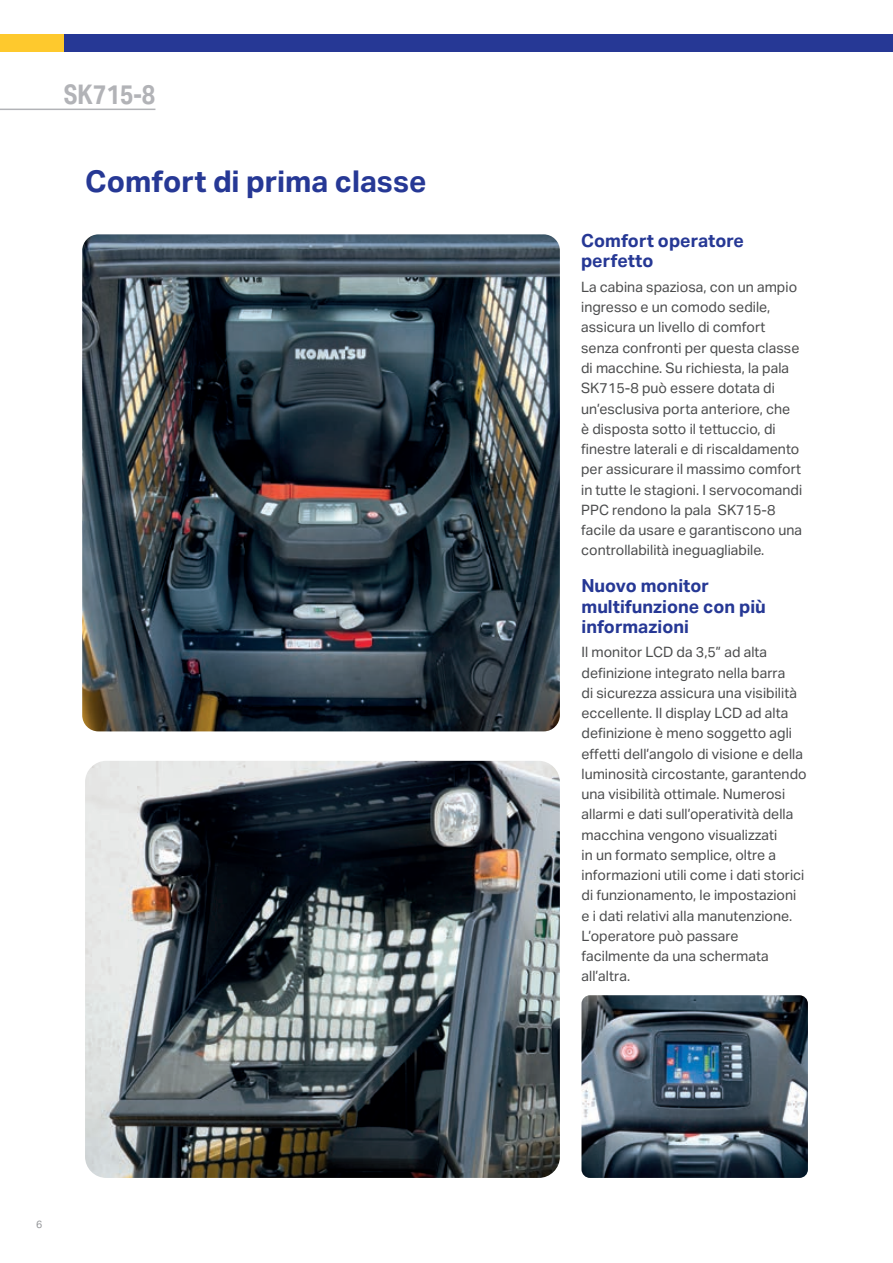
<style>
.page{position:relative;width:893px;height:1263px;background:#fff}
.page>*{position:absolute;margin:0;border:0;box-sizing:border-box;transform-origin:0 0}
.t1{font:700 30px "Aktiv Grotesk";color:#263895}
.t2{font:700 27px "Aktiv Grotesk Cd";color:#b2b3b7}
.t3{font:700 18px/20.2px "Aktiv Grotesk";color:#263895}
.t4{font:14.25px/20.2px "Aktiv Grotesk";color:#4b4c4d}
.t5{font:10.5px "Aktiv Grotesk";color:#939598}
</style>
<div class="page">
<img style="left:82px;top:234px;width:478px;height:497px">
<img style="left:581px;top:995px;width:227px;height:183px">
<img style="left:85px;top:761px;width:475px;height:417px">
<hr style="left:0;top:109px;width:155px;height:1px;background:#b2b3b7">
<div style="left:0;top:34px;width:143px;height:17px;background:#fec92d"></div>
<div style="left:64px;top:34px;width:829px;height:17px;background:#263895"></div>
<h2 class="t2" style="left:64px;top:79px;width:93px">SK715-8</h2>
<h1 class="t1" style="left:85px;top:164px;width:343px">Comfort di prima classe</h1>
<p class="t5" style="left:36px;top:1218px;width:8px">6</p>
<p class="t3" style="left:581px;top:231px;width:164px">Comfort operatore perfetto</p>
<p class="t4" style="left:581px;top:277px;width:223px">La cabina spaziosa, con un ampio ingresso e un comodo sedile, assicura un livello di comfort senza confronti per questa classe di macchine. Su richiesta, la pala<br>SK715-8 può essere dotata di un’esclusiva porta anteriore, che<br>è disposta sotto il tettuccio, di finestre laterali e di riscaldamento per assicurare il massimo comfort in tutte le stagioni. I servocomandi<br>PPC rendono la pala SK715-8 facile da usare e garantiscono una controllabilità ineguagliabile.</p>
<p class="t3" style="left:581px;top:576px;width:186px">Nuovo monitor multifunzione con più informazioni</p>
<p class="t4" style="left:581px;top:642px;width:227px">Il monitor LCD da 3,5” ad alta definizione integrato nella barra<br>di sicurezza assicura una visibilità eccellente. Il display LCD ad alta definizione è meno soggetto agli effetti dell’angolo di visione e della luminosità circostante, garantendo una visibilità ottimale. Numerosi allarmi e dati sull’operatività della macchina vengono visualizzati<br>in un formato semplice, oltre a informazioni utili come i dati storici di funzionamento, le impostazioni e i dati relativi alla manutenzione.<br>L’operatore può passare facilmente da una schermata all’altra.</p>
</div>
